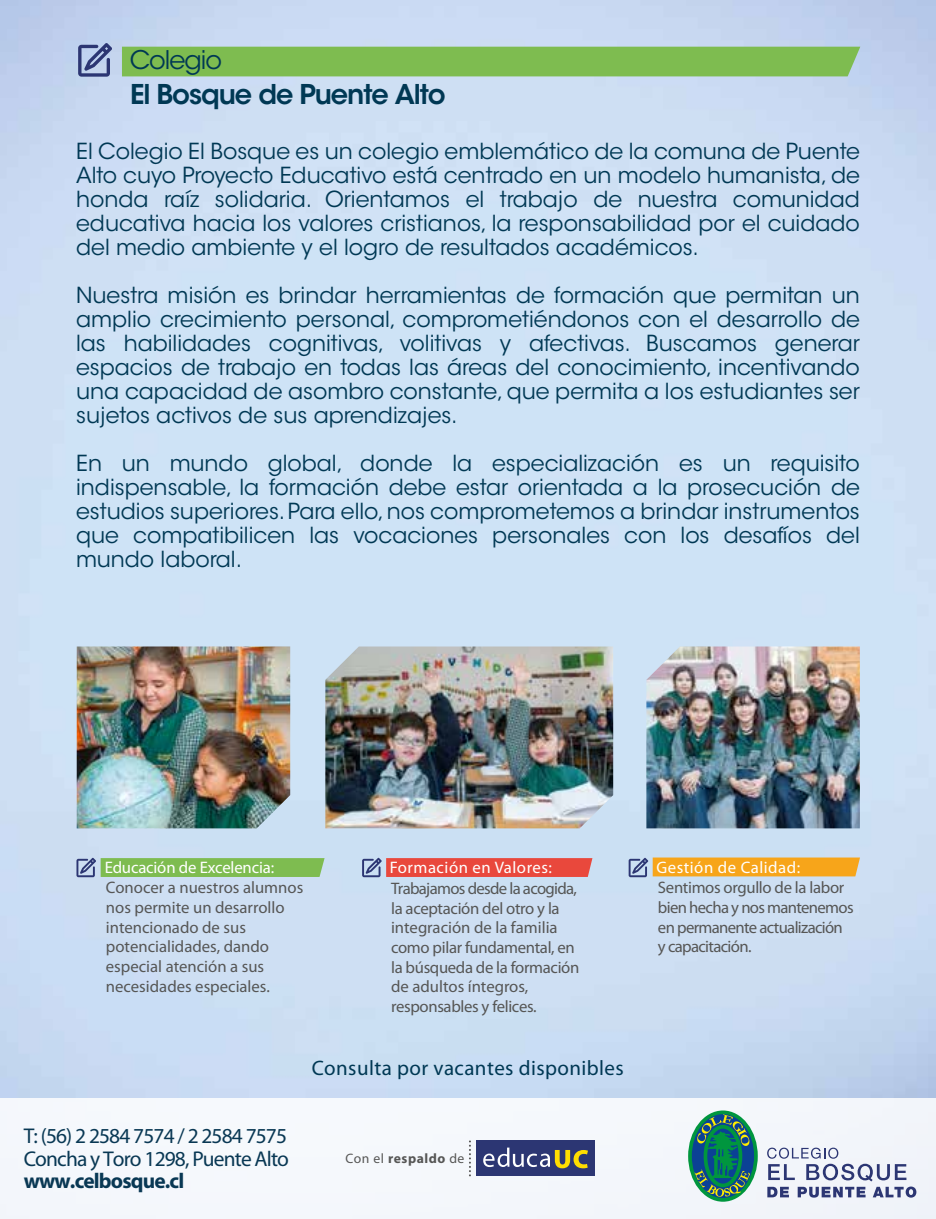
<style>
.page{position:relative;width:936px;height:1219px;background:#fff}
.page>*{position:absolute;margin:0;border:0;box-sizing:border-box;transform-origin:0 0}
.t1{font:600 27px "ITC Avant Garde Std";letter-spacing:-.04em;color:#003854}
.t2{font:25.6px "ITC Avant Garde Std";letter-spacing:-.04em;color:#003854}
.t3{font:22px/24px "ITC Avant Garde Std";color:#003854;text-align:justify}
.t4{font:21.4px/22.6px "Myriad Pro";letter-spacing:-.04em;color:#093854}
.t5{font:700 21.4px "Myriad Pro";letter-spacing:-.04em;color:#093854}
.t6{font:21px "Myriad Pro";letter-spacing:.02em;color:#003854}
.t7{font:16.6px/19.6px "Myriad Pro";letter-spacing:-.02em;color:#565655}
.t8{font:16.6px/19.6px "Myriad Pro";color:#565655}
.t9{font:16.6px/19.6px "Myriad Pro";letter-spacing:-.04em;color:#565655}
.t10{font:16.6px "Myriad Pro";letter-spacing:.03em;color:#fff}
.t11{font:16.6px "Myriad Pro";letter-spacing:-.01em;color:#fff}
.t12{font:700 13.6px "Myriad Pro";letter-spacing:.04em;color:#565655}
.s1{font-weight:400}
</style>
<div class="page">
<img style="left:0;top:0;width:935px;height:1098px">
<div style="left:0;top:1098px;width:935px;height:121px;background:#f5f7fc"></div>
<div style="left:476px;top:1140px;width:118px;height:36px;background:#2c3673"></div>
<svg style="left:483px;top:1147px;width:105px;height:21px"></svg>
<svg style="left:469px;top:1140px;width:2px;height:36px"></svg>
<img style="left:77px;top:646px;width:213px;height:182px">
<img style="left:646px;top:646px;width:213px;height:182px">
<img style="left:325px;top:646px;width:288px;height:182px">
<div style="left:122px;top:47px;width:738px;height:29px;background:#7ebc50"></div>
<svg style="left:78px;top:43px;width:34px;height:34px"></svg>
<svg style="left:76px;top:858px;width:248px;height:19px;background:#80b95d"></svg>
<svg style="left:362px;top:858px;width:230px;height:19px;background:#de534c"></svg>
<svg style="left:628px;top:857px;width:232px;height:20px;background:#e9a838"></svg>
<svg style="left:688px;top:1110px;width:69px;height:92px"></svg>
<svg style="left:767px;top:1148px;width:149px;height:50px"></svg>
<p class="t2" style="left:130px;top:44px;width:94px">Colegio</p>
<p class="t1" style="left:130px;top:77px;width:317px">El Bosque de Puente Alto</p>
<p class="t3" style="left:76px;top:139px;width:785px">El Colegio El Bosque es un colegio emblemático de la comuna de Puente Alto cuyo Proyecto Educativo está centrado en un modelo humanista, de honda raíz solidaria. Orientamos el trabajo de nuestra comunidad educativa hacia los valores cristianos, la responsabilidad por el cuidado del medio ambiente y el logro de resultados académicos.</p>
<p class="t3" style="left:76px;top:283px;width:785px">Nuestra misión es brindar herramientas de formación que permitan un amplio crecimiento personal, comprometiéndonos con el desarrollo de las habilidades cognitivas, volitivas y afectivas. Buscamos generar espacios de trabajo en todas las áreas del conocimiento, incentivando una capacidad de asombro constante, que permita a los estudiantes ser sujetos activos de sus aprendizajes.</p>
<p class="t3" style="left:76px;top:451px;width:785px">En un mundo global, donde la especialización es un requisito indispensable, la formación debe estar orientada a la prosecución de estudios superiores. Para ello, nos comprometemos a brindar instrumentos que compatibilicen las vocaciones personales con los desafíos del mundo laboral.</p>
<p class="t11" style="left:105px;top:859px;width:171px">Educación de Excelencia:</p>
<p class="t8" style="left:106px;top:878px;width:199px">Conocer a nuestros alumnos nos permite un desarrollo intencionado de sus potencialidades, dando especial atención a sus necesidades especiales.</p>
<p class="t10" style="left:389px;top:859px;width:164px">Formación en Valores:</p>
<p class="t7" style="left:391px;top:879px;width:190px">Trabajamos desde la acogida, la aceptación del otro y la integración de la familia como pilar fundamental, en la búsqueda de la formación de adultos íntegros, responsables y felices.</p>
<p class="t6" style="left:312px;top:1057px;width:313px">Consulta por vacantes disponibles</p>
<p class="t4" style="left:24px;top:1125px;width:267px">T: (56) 2 2584 7574 / 2 2584 7575<br>Concha y Toro 1298, Puente Alto</p>
<p class="t5" style="left:24px;top:1167px;width:162px">www.celbosque.cl</p>
<p class="t12" style="left:345px;top:1149px;width:120px"><span class="s1">Con el</span> respaldo <span class="s1">de</span></p>
<p class="t10" style="left:656px;top:858px;width:145px">Gestión de Calidad:</p>
<p class="t9" style="left:658px;top:878px;width:197px">Sentimos orgullo de la labor bien hecha y nos mantenemos en permanente actualización y capacitación.</p>
</div>
